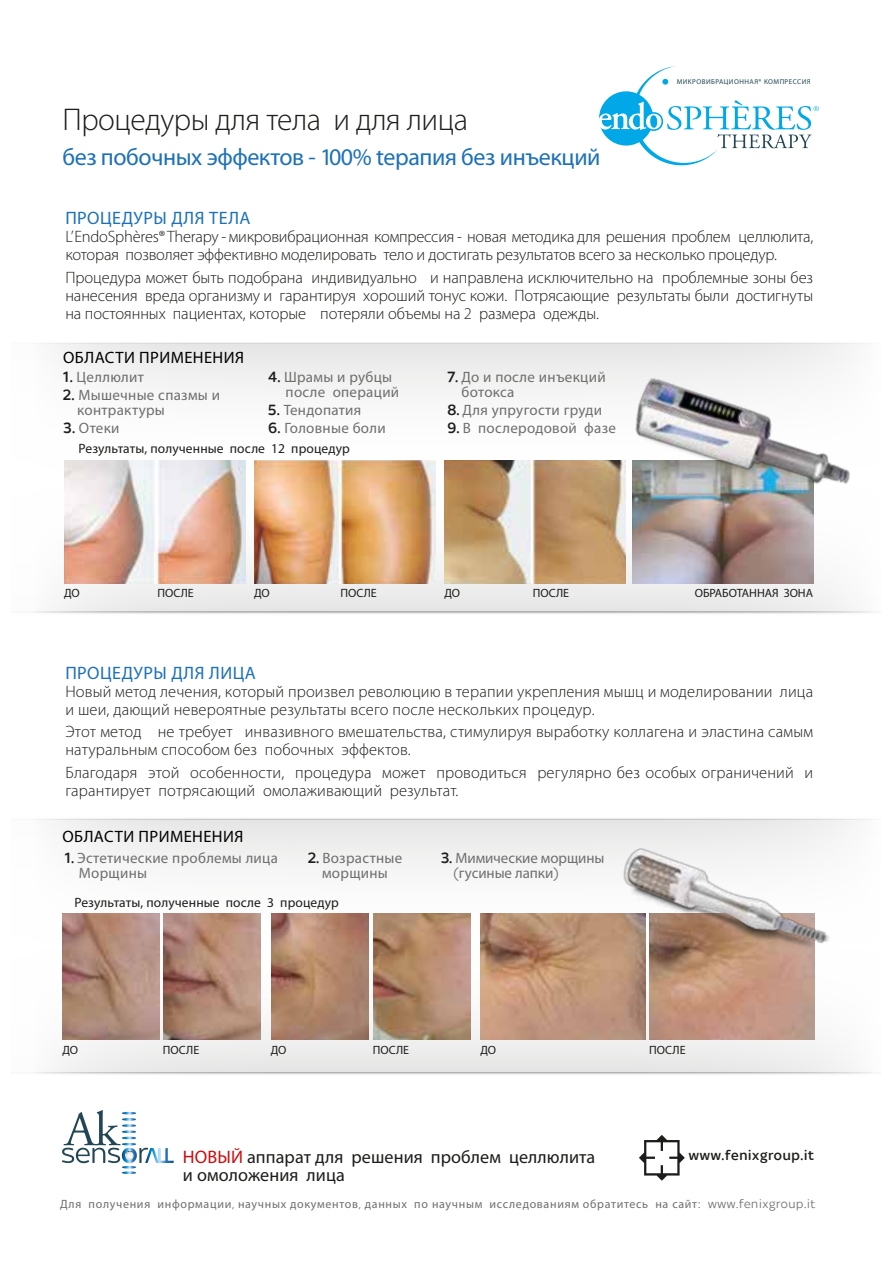
<style>
.page{position:relative;width:893px;height:1263px;background:#fff}
.page>*{position:absolute;margin:0;border:0;box-sizing:border-box;transform-origin:0 0}
.t1{font:300 31.5px "Myriad Pro";letter-spacing:-.015em;color:#1d1d1b}
.t2{font:24px "Myriad Pro";letter-spacing:-.015em;color:#1d71b8}
.t3{font:18.15px/18.6px "Myriad Pro";letter-spacing:.005em;color:#1d1d1b}
.t4{font:18px "Myriad Pro";letter-spacing:.025em;color:#1d71b8}
.t5{font:300 16.5px/18px "Myriad Pro";letter-spacing:.01em;color:#1d1d1b}
.t6{font:300 16.5px/18px "Myriad Pro";letter-spacing:-.015em;color:#1d1d1b}
.t7{font:16.5px "Myriad Pro";letter-spacing:.025em;color:#000}
.t8{font:15px/15px "Myriad Pro";letter-spacing:.02em;color:#706f6f}
.t9{font:15px/15px "Myriad Pro";letter-spacing:-.005em;color:#706f6f}
.t10{font:500 13.95px "Sky Text";letter-spacing:.05em;color:#1d1d1b}
.t11{font:13.5px "Myriad Pro";letter-spacing:.01em;color:#1d1d1b}
.t12{font:12px "Myriad Pro";letter-spacing:.055em;color:#706f6f}
.t13{font:12px "Myriad Pro";color:#1d1d1b}
.t14{font:7.05px "Myriad Pro";letter-spacing:.065em;color:#224653}
.s1{font-family:"Sky Text";font-weight:500;color:#1d1d1b}
.s2{font-family:"Sky Text"}
.s3{color:#c90c0f}
</style>
<div class="page">
<svg style="left:57px;top:983px;width:794px;height:89px"></svg>
<svg style="left:33px;top:1072px;width:842px;height:3px"></svg>
<div style="left:11px;top:819px;width:869px;height:164px;background:linear-gradient(to bottom,#eee,#fff)"></div>
<svg style="left:33px;top:512px;width:842px;height:100px"></svg>
<svg style="left:36px;top:612px;width:836px;height:2px"></svg>
<div style="left:11px;top:343px;width:869px;height:164px;background:linear-gradient(to bottom,#eeeded,#fff)"></div>
<img style="left:62px;top:913px;width:98px;height:126px">
<img style="left:163px;top:913px;width:98px;height:126px">
<img style="left:271px;top:913px;width:98px;height:126px">
<img style="left:373px;top:913px;width:97px;height:126px">
<img style="left:481px;top:913px;width:165px;height:126px">
<img style="left:649px;top:994px;width:165px;height:45px">
<img style="left:606px;top:818px;width:246px;height:176px">
<img style="left:65px;top:460px;width:181px;height:123px">
<img style="left:632px;top:540px;width:181px;height:43px">
<img style="left:254px;top:460px;width:182px;height:123px">
<img style="left:444px;top:460px;width:182px;height:123px">
<img style="left:621px;top:342px;width:259px;height:198px">
<svg style="left:599px;top:66px;width:220px;height:100px"></svg>
<svg style="left:62px;top:1110px;width:112px;height:64px"></svg>
<svg style="left:639px;top:1135px;width:46px;height:46px"></svg>
<h1 class="t1" style="left:62px;top:102px;width:407px">Процедуры для тела и для лица</h1>
<h2 class="t2" style="left:62px;top:144px;width:540px">без побочных эффектов - 100% tepaпия без инъекций</h2>
<p class="t14" style="left:677px;top:77px;width:136px">МИКРОВИБРАЦИОННАЯ® КОМПРЕССИЯ</p>
<p class="t4" style="left:65px;top:208px;width:187px">ПРОЦЕДУРЫ ДЛЯ ТЕЛА</p>
<p class="t6" style="left:65px;top:228px;width:749px">L’EndoSphères® Therapy - микровибрационная компрессия - новая методика для решения проблем целлюлита, которая позволяет эффективно моделировать тело и достигать результатов всего за несколько процедур.</p>
<p class="t5" style="left:65px;top:269px;width:749px;text-align:justify">Процедура может быть подобрана индивидуально и направлена исключительно на проблемные зоны без нанесения вреда организму и гарантируя хороший тонус кожи. Потрясающие результаты были достигнуты на постоянных пациентах, которые потеряли объемы на 2 размера одежды.</p>
<p class="t7" style="left:63px;top:348px;width:182px">ОБЛАСТИ ПРИМЕНЕНИЯ</p>
<p class="t8" style="left:63px;top:370px;width:82px"><span class="s1">1.</span> Целлюлит</p>
<p class="t8" style="left:77px;top:388px;width:144px;text-indent:-14px"><span class="s1">2.</span> Мышечные спазмы и контрактуры</p>
<p class="t8" style="left:63px;top:421px;width:58px"><span class="s1">3.</span> Отеки</p>
<p class="t8" style="left:286px;top:370px;width:115px;text-indent:-17px"><span class="s1">4.</span> Шрамы и рубцы после операций</p>
<p class="t8" style="left:268px;top:403px;width:95px"><span class="s1">5.</span> Тендопатия</p>
<p class="t8" style="left:268px;top:421px;width:119px"><span class="s1">6.</span> Головные боли</p>
<p class="t11" style="left:79px;top:441px;width:273px">Результаты, полученные после 12 процедур</p>
<p class="t8" style="left:461px;top:370px;width:146px;text-indent:-14px"><span class="s1">7.</span> До и после инъекций ботокса</p>
<p class="t8" style="left:448px;top:403px;width:156px"><span class="s1">8.</span> Для упругости груди</p>
<p class="t8" style="left:448px;top:421px;width:170px"><span class="s1">9.</span> В послеродовой фазе</p>
<p class="t13" style="left:64px;top:587px;width:17px">ДО</p>
<p class="t13" style="left:158px;top:587px;width:38px">ПОСЛЕ</p>
<p class="t13" style="left:254px;top:587px;width:17px">ДО</p>
<p class="t13" style="left:340px;top:587px;width:38px">ПОСЛЕ</p>
<p class="t13" style="left:444px;top:587px;width:17px">ДО</p>
<p class="t13" style="left:533px;top:587px;width:38px">ПОСЛЕ</p>
<p class="t13" style="left:695px;top:587px;width:120px">ОБРАБОТАННАЯ ЗОНА</p>
<p class="t4" style="left:65px;top:663px;width:192px">ПРОЦЕДУРЫ ДЛЯ ЛИЦА</p>
<p class="t5" style="left:65px;top:682px;width:749px">Новый метод лечения, который произвел революцию в терапии укрепления мышц и моделировании лица и шеи, дающий невероятные результаты всего после нескольких процедур.</p>
<p class="t5" style="left:65px;top:723px;width:749px">Этот метод не требует инвазивного вмешательства, стимулируя выработку коллагена и эластина самым натуральным способом без побочных эффектов.</p>
<p class="t5" style="left:65px;top:763px;width:749px">Благодаря этой особенности, процедура может проводиться регулярно без особых ограничений и гарантирует потрясающий омолаживающий результат.</p>
<p class="t7" style="left:62px;top:828px;width:182px">ОБЛАСТИ ПРИМЕНЕНИЯ</p>
<p class="t8" style="left:79px;top:851px;width:201px;text-indent:-14px"><span class="s1">1.</span> Эстетические проблемы лица<br>Морщины</p>
<p class="t8" style="left:308px;top:851px;width:96px;text-align:center"><span class="s1">2.</span> Возрастные морщины</p>
<p class="t9" style="left:453px;top:851px;width:153px;text-indent:-13px"><span class="s1">3.</span> Мимические морщины <span class="s2">(</span>гусиные лапки<span class="s2">)</span></p>
<p class="t11" style="left:74px;top:895px;width:266px">Результаты, полученные после 3 процедур</p>
<p class="t13" style="left:62px;top:1043px;width:17px">ДО</p>
<p class="t13" style="left:163px;top:1043px;width:38px">ПОСЛЕ</p>
<p class="t13" style="left:271px;top:1043px;width:17px">ДО</p>
<p class="t13" style="left:373px;top:1043px;width:38px">ПОСЛЕ</p>
<p class="t13" style="left:480px;top:1043px;width:17px">ДО</p>
<p class="t13" style="left:649px;top:1043px;width:38px">ПОСЛЕ</p>
<p class="t3" style="left:183px;top:1147px;width:414px"><span class="s3">НОВЫЙ</span> аппарат для решения проблем целлюлита и омоложения лица</p>
<p class="t10" style="left:689px;top:1147px;width:127px">www.fenixgroup.it</p>
<p class="t12" style="left:60px;top:1197px;width:757px">Для получения информации<span class="s2">,</span> научных документов<span class="s2">,</span> данных по научным исследованиям обратитесь на сайт<span class="s2">: www.fenixgroup.it</span></p>
</div>
